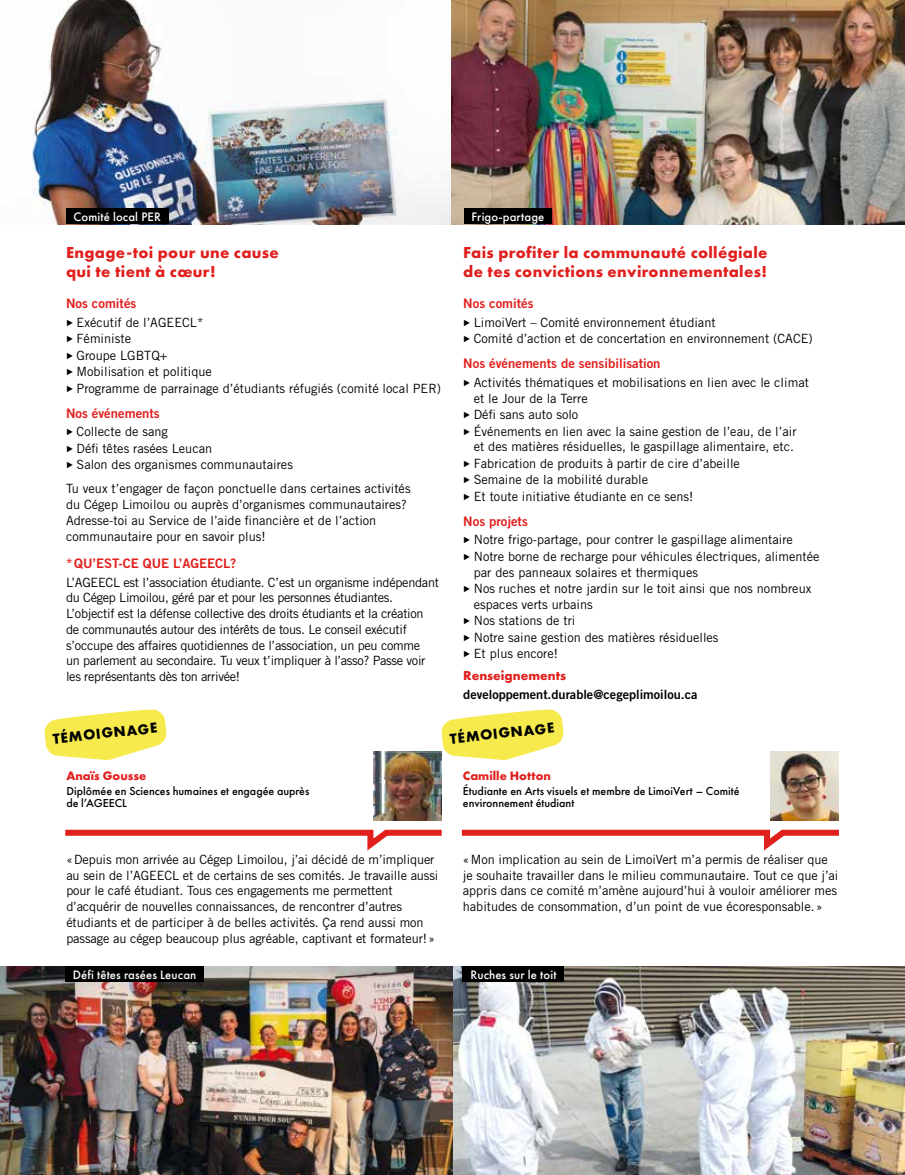
<style>
.page{position:relative;width:905px;height:1175px;background:#fff}
.page>*{position:absolute;margin:0;border:0;box-sizing:border-box;transform-origin:0 0}
.t1{font:700 16.5px/19.5px "Futura PT";letter-spacing:.02em;color:#e11f1d}
.t2{font:700 15px "Futura PT";color:#000}
.t3{font:700 13.5px "Futura PT";color:#e11f1d}
.t4{font:13.2px "Trade Gothic LT Std Bd 2";color:#e11f1d}
.t5{font:12.75px/15.8px "Trade Gothic LT Std";color:#000}
.t6{font:12.75px/15.8px "Trade Gothic LT Std";letter-spacing:-.025em;color:#000}
.t7{font:500 12.75px "Futura PT";letter-spacing:.01em;color:#fff}
.t8{font:12.75px "Trade Gothic LT Std Bd 2";color:#000}
.t9{font:700 12.75px "Futura PT";color:#e11f1d}
.t10{font:500 12px/12px "Futura PT";color:#000}
.s1{font-family:"Flama";font-weight:900;font-size:11.25px}
</style>
<div class="page">
<img style="left:32px;top:0;width:872px;height:224px">
<img style="left:0;top:966px;width:904px;height:208px">
<div style="left:464px;top:208px;width:88px;height:16px;background:#000"></div>
<div style="left:66px;top:208px;width:102px;height:16px;background:#000"></div>
<div style="left:65px;top:966px;width:139px;height:15px;background:#000"></div>
<div style="left:463px;top:966px;width:101px;height:15px;background:#000"></div>
<img style="left:373px;top:752px;width:68px;height:68px">
<svg style="left:65px;top:829px;width:377px;height:22px"></svg>
<svg style="left:44px;top:709px;width:123px;height:51px"></svg>
<img style="left:770px;top:752px;width:68px;height:68px">
<svg style="left:461px;top:829px;width:378px;height:22px"></svg>
<svg style="left:441px;top:709px;width:123px;height:51px"></svg>
<p class="t7" style="left:74px;top:209px;width:89px">Comité local PER</p>
<p class="t7" style="left:471px;top:209px;width:74px">Frigo-partage</p>
<p class="t1" style="left:66px;top:242px;width:214px">Engage-toi pour une cause qui te tient à cœur!</p>
<p class="t4" style="left:66px;top:295px;width:72px">Nos comités</p>
<p class="t5" style="left:66px;top:314px;width:376px;line-height:16.5px"><span class="s1">►</span> Exécutif de l’AGEECL*<br><span class="s1">►</span> Féministe<br><span class="s1">►</span> Groupe LGBTQ+<br><span class="s1">►</span> Mobilisation et politique<br><span class="s1">►</span> Programme de parrainage d’étudiants réfugiés (comité local PER)</p>
<p class="t4" style="left:66px;top:405px;width:95px">Nos événements</p>
<p class="t5" style="left:66px;top:423px;width:228px;line-height:16.5px"><span class="s1">►</span> Collecte de sang<br><span class="s1">►</span> Défi têtes rasées Leucan<br><span class="s1">►</span> Salon des organismes communautaires</p>
<p class="t5" style="left:66px;top:481px;width:346px">Tu veux t’engager de façon ponctuelle dans certaines activités du Cégep Limoilou ou auprès d’organismes communautaires?<br>Adresse-toi au Service de l’aide financière et de l’action communautaire pour en savoir plus!</p>
<p class="t4" style="left:66px;top:555px;width:172px">*QU’EST-CE QUE L’AGEECL?</p>
<p class="t6" style="left:66px;top:574px;width:374px">L’AGEECL est l’association étudiante. C’est un organisme indépendant du Cégep Limoilou, géré par et pour les personnes étudiantes.<br>L’objectif est la défense collective des droits étudiants et la création de communautés autour des intérêts de tous. Le conseil exécutif s’occupe des affaires quotidiennes de l’association, un peu comme<br>un parlement au secondaire. Tu veux t’impliquer à l’asso? Passe voir les représentants dès ton arrivée!</p>
<p class="t2" style="left:52px;top:729px;width:106px;rotate:-6deg">TÉMOIGNAGE</p>
<p class="t1" style="left:463px;top:242px;width:306px">Fais profiter la communauté collégiale de tes convictions environnementales!</p>
<p class="t4" style="left:463px;top:295px;width:72px">Nos comités</p>
<p class="t5" style="left:463px;top:314px;width:351px;line-height:16.5px"><span class="s1">►</span> LimoiVert – Comité environnement étudiant<br><span class="s1">►</span> Comité d’action et de concertation en environnement (CACE)</p>
<p class="t4" style="left:463px;top:355px;width:199px">Nos événements de sensibilisation</p>
<p class="t5" style="left:463px;top:374px;width:347px"><span class="s1">►</span> Activités thématiques et mobilisations en lien avec le climat</p>
<p class="t5" style="left:474px;top:390px;width:115px">et le Jour de la Terre</p>
<p class="t5" style="left:463px;top:406px;width:116px"><span class="s1">►</span> Défi sans auto solo</p>
<p class="t5" style="left:463px;top:423px;width:335px"><span class="s1">►</span> Événements en lien avec la saine gestion de l’eau, de l’air</p>
<p class="t5" style="left:474px;top:439px;width:322px">et des matières résiduelles, le gaspillage alimentaire, etc.</p>
<p class="t5" style="left:463px;top:455px;width:278px"><span class="s1">►</span> Fabrication de produits à partir de cire d’abeille</p>
<p class="t5" style="left:463px;top:472px;width:186px"><span class="s1">►</span> Semaine de la mobilité durable</p>
<p class="t5" style="left:463px;top:488px;width:232px"><span class="s1">►</span> Et toute initiative étudiante en ce sens!</p>
<p class="t4" style="left:463px;top:513px;width:66px">Nos projets</p>
<p class="t5" style="left:463px;top:532px;width:331px"><span class="s1">►</span> Notre frigo-partage, pour contrer le gaspillage alimentaire</p>
<p class="t5" style="left:463px;top:548px;width:358px"><span class="s1">►</span> Notre borne de recharge pour véhicules électriques, alimentée</p>
<p class="t5" style="left:474px;top:564px;width:226px">par des panneaux solaires et thermiques</p>
<p class="t5" style="left:463px;top:580px;width:349px"><span class="s1">►</span> Nos ruches et notre jardin sur le toit ainsi que nos nombreux</p>
<p class="t5" style="left:474px;top:596px;width:120px">espaces verts urbains</p>
<p class="t5" style="left:463px;top:613px;width:114px"><span class="s1">►</span> Nos stations de tri</p>
<p class="t5" style="left:463px;top:629px;width:257px"><span class="s1">►</span> Notre saine gestion des matières résiduelles</p>
<p class="t5" style="left:463px;top:646px;width:96px"><span class="s1">►</span> Et plus encore!</p>
<p class="t3" style="left:463px;top:667px;width:104px">Renseignements</p>
<p class="t8" style="left:463px;top:686px;width:236px">developpement.durable@cegeplimoilou.ca</p>
<p class="t2" style="left:449px;top:729px;width:106px;rotate:-6deg">TÉMOIGNAGE</p>
<p class="t9" style="left:66px;top:767px;width:82px">Anaïs Gousse</p>
<p class="t10" style="left:66px;top:785px;width:244px">Diplômée en Sciences humaines et engagée auprès de l’AGEECL</p>
<p class="t9" style="left:463px;top:767px;width:90px">Camille Hotton</p>
<p class="t10" style="left:463px;top:785px;width:278px">Étudiante en Arts visuels et membre de LimoiVert – Comité environnement étudiant</p>
<p class="t5" style="left:66px;top:851px;width:373px">«Depuis mon arrivée au Cégep Limoilou, j’ai décidé de m’impliquer au sein de l’AGEECL et de certains de ses comités. Je travaille aussi pour le café étudiant. Tous ces engagements me permettent d’acquérir de nouvelles connaissances, de rencontrer d’autres étudiants et de participer à de belles activités. Ça rend aussi mon passage au cégep beaucoup plus agréable, captivant et formateur!»</p>
<p class="t5" style="left:463px;top:851px;width:377px">«Mon implication au sein de LimoiVert m’a permis de réaliser que je souhaite travailler dans le milieu communautaire. Tout ce que j’ai appris dans ce comité m’amène aujourd’hui à vouloir améliorer mes habitudes de consommation, d’un point de vue écoresponsable.»</p>
<p class="t7" style="left:73px;top:966px;width:125px">Défi têtes rasées Leucan</p>
<p class="t7" style="left:470px;top:966px;width:87px">Ruches sur le toit</p>
</div>
